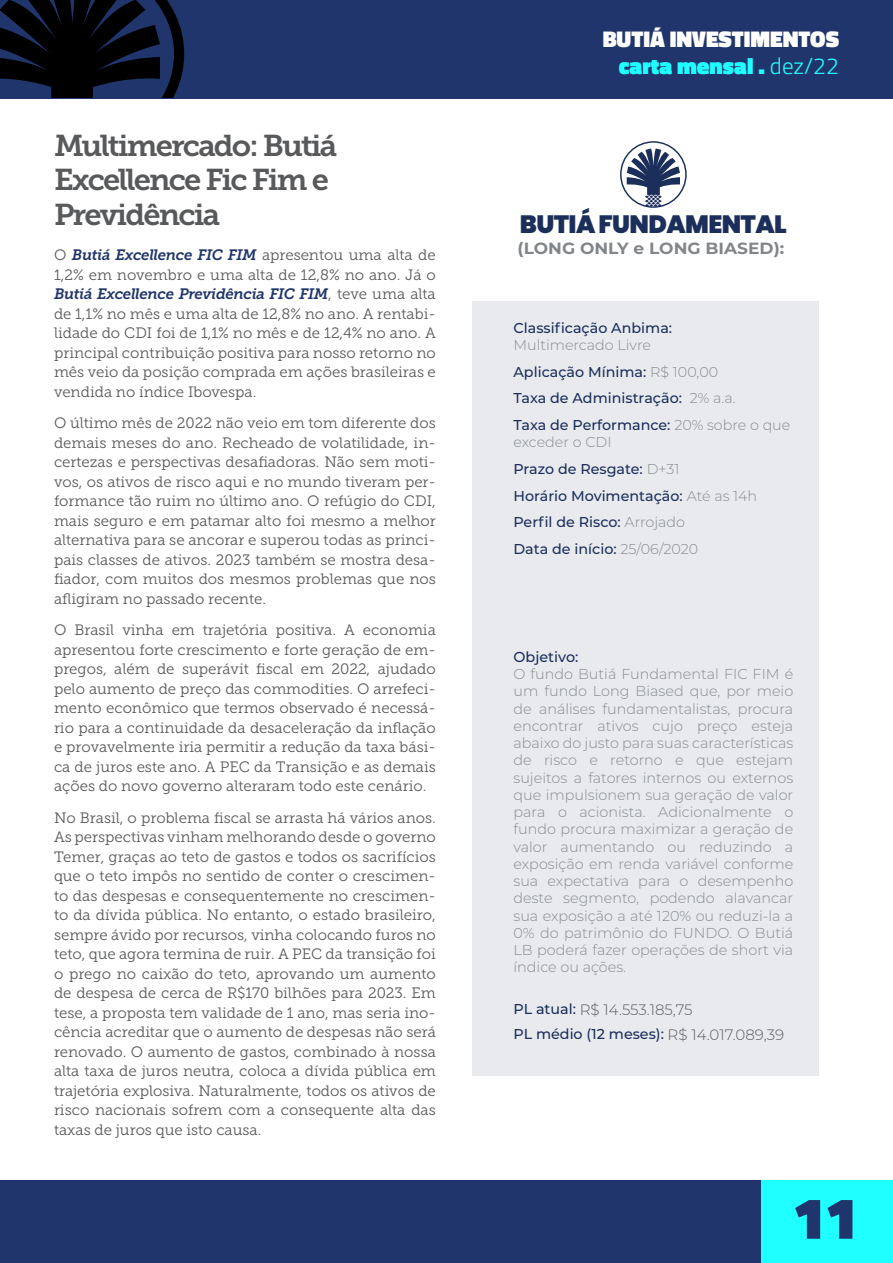
<style>
.page{position:relative;width:893px;height:1263px;background:#fff}
.page>*{position:absolute;margin:0;border:0;box-sizing:border-box;transform-origin:0 0}
.t1{font:900 58.65px "Titillium Web";color:#20356b}
.t2{font:30px/34.5px "Museo Slab 700";letter-spacing:-.06em;color:#58595b}
.t3{font:900 25.05px "Poppins";letter-spacing:-.025em;color:#1c2f5b}
.t4{font:900 22.95px/27.6px "Titillium Web";color:#fff;text-align:right}
.t5{font:700 16.2px "Montserrat";color:#838688;scale:1.05 1}
.t6{font:15px/19.5px "Museo Slab 300";color:#58595b;text-align:justify}
.t7{font:italic 15px "Museo Slab 700";letter-spacing:-.02em;color:#20356b}
.t8{font:300 15px "Montserrat Alternates";letter-spacing:-.005em;color:#595a5c}
.t9{font:300 14.4px/17.2px "Montserrat";color:#888b8c;text-align:justify}
.t10{font:500 14.4px "Montserrat";color:#1c2f5b}
.t11{font:500 14.25px/26.7px "Montserrat";color:#1c2f5b}
.s1{font-family:"Museo Slab 300";font-style:normal;color:#58595b}
.s2{color:#20ffff}
.s3{font-weight:300;color:#20ffff}
.s4{font-weight:300;color:#888b8c}
.s5{font-family:"Montserrat";font-weight:500;font-size:14.25px;color:#1c2f5b}
.s6{font-family:"Montserrat Alternates";font-weight:300;font-size:15px;color:#595a5c}
</style>
<div class="page">
<div style="left:0;top:0;width:893px;height:98px;background:#20356b"></div>
<svg style="left:0;top:0;width:184px;height:98px"></svg>
<div style="left:0;top:1180px;width:761px;height:83px;background:#20356b"></div>
<div style="left:761px;top:1180px;width:132px;height:83px;background:#20ffff"></div>
<div style="left:620px;top:141px;width:67px;height:67px;border:1px solid #1c2f5b;border-radius:50%"></div>
<svg style="left:627px;top:148px;width:53px;height:59px"></svg>
<div style="left:472px;top:301px;width:346px;height:775px;background:#e8eaee"></div>
<h2 class="t2" style="left:54px;top:128px;width:285px">Multimercado: Butiá<br>Excellence Fic Fim e<br>Previdência</h2>
<p class="t7" style="left:54px;top:247px;width:383px"><span class="s1">O</span> Butiá Excellence FIC FIM <span class="s1">apresentou uma alta de</span></p>
<p class="t6" style="left:54px;top:265px;width:383px">1,2% em novembro e uma alta de 12,8% no ano. Já o</p>
<p class="t7" style="left:54px;top:286px;width:383px">Butiá Excellence Previdência FIC FIM<span class="s1">, teve uma alta</span></p>
<p class="t6" style="left:54px;top:304px;width:383px">de 1,1% no mês e uma alta de 12,8% no ano. A rentabi&shy;lidade do CDI foi de 1,1% no mês e de 12,4% no ano. A principal contribuição positiva para nosso retorno no mês veio da posição comprada em ações brasileiras e vendida no índice Ibovespa.</p>
<p class="t6" style="left:54px;top:413px;width:383px">O último mês de 2022 não veio em tom diferente dos demais meses do ano. Recheado de volatilidade, in&shy;certezas e perspectivas desafiadoras. Não sem moti&shy;vos, os ativos de risco aqui e no mundo tiveram per&shy;formance tão ruim no último ano. O refúgio do CDI, mais seguro e em patamar alto foi mesmo a melhor alternativa para se ancorar e superou todas as princi&shy;pais classes de ativos. 2023 também se mostra desa&shy;fiador, com muitos dos mesmos problemas que nos afligiram no passado recente.</p>
<p class="t6" style="left:54px;top:620px;width:383px">O Brasil vinha em trajetória positiva. A economia apresentou forte crescimento e forte geração de em&shy;pregos, além de superávit fiscal em 2022, ajudado pelo aumento de preço das commodities. O arrefeci&shy;mento econômico que termos observado é necessá&shy;rio para a continuidade da desaceleração da inflação e provavelmente iria permitir a redução da taxa bási&shy;ca de juros este ano. A PEC da Transição e as demais ações do novo governo alteraram todo este cenário.</p>
<p class="t6" style="left:54px;top:808px;width:383px">No Brasil, o problema fiscal se arrasta há vários anos.<br>As perspectivas vinham melhorando desde o governo Temer, graças ao teto de gastos e todos os sacrifícios que o teto impôs no sentido de conter o crescimen&shy;to das despesas e consequentemente no crescimen&shy;to da dívida pública. No entanto, o estado brasileiro, sempre ávido por recursos, vinha colocando furos no teto, que agora termina de ruir. A PEC da transição foi o prego no caixão do teto, aprovando um aumento de despesa de cerca de R$170 bilhões para 2023. Em tese, a proposta tem validade de 1 ano, mas seria ino&shy;cência acreditar que o aumento de despesas não será renovado. O aumento de gastos, combinado à nossa alta taxa de juros neutra, coloca a dívida pública em trajetória explosiva. Naturalmente, todos os ativos de risco nacionais sofrem com a consequente alta das taxas de juros que isto causa.</p>
<h3 class="t4" style="left:603px;top:25px;width:238px">BUTIÁ INVESTIMENTOS <span class="s2">carta mensal .</span> <span class="s3">dez/22</span></h3>
<h3 class="t3" style="left:520px;top:209px;width:268px">BUTIÁ FUNDAMENTAL</h3>
<p class="t5" style="left:518px;top:236px;width:255px">(LONG ONLY e LONG BIASED):</p>
<p class="t11" style="left:513px;top:314px;width:160px">Classificação Anbima:</p>
<p class="t11" style="left:513px;top:331px;width:278px"><span class="s4">Multimercado Livre<br></span>Aplicação Mínima: <span class="s4">R$ 100,00<br></span>Taxa de Administração: <span class="s4">2% a.a.<br></span>Taxa de Performance: <span class="s4">20% sobre o que</span></p>
<p class="t11" style="left:513px;top:428px;width:245px"><span class="s4">exceder o CDI<br></span>Prazo de Resgate: <span class="s4">D+31<br></span>Horário Movimentação: <span class="s4">Até as 14h<br></span>Perfil de Risco: <span class="s4">Arrojado<br></span>Data de início: <span class="s4">25/06/2020</span></p>
<p class="t10" style="left:513px;top:647px;width:67px">Objetivo:</p>
<p class="t9" style="left:513px;top:665px;width:281px">O fundo Butiá Fundamental FIC FIM é um fundo Long Biased que, por meio de análises fundamentalistas, procura encontrar ativos cujo preço esteja abaixo do justo para suas características de risco e retorno e que estejam sujeitos a fatores internos ou externos que impulsionem sua geração de valor para o acionista. Adicionalmente o fundo procura maximizar a geração de valor aumentando ou reduzindo a exposição em renda variável conforme sua expectativa para o desempenho deste segmento, podendo alavancar sua exposição a até 120% ou reduzi-la a 0% do patrimônio do FUNDO. O Butiá LB poderá fazer operações de short via índice ou ações.</p>
<p class="t8" style="left:513px;top:999px;width:181px"><span class="s5">PL atual:</span> R$ 14.553.185,75</p>
<p class="t11" style="left:513px;top:1020px;width:272px">PL médio (12 meses): <span class="s6">R$ 14.017.089,39</span></p>
<h1 class="t1" style="left:793px;top:1175px;width:66px">11</h1>
</div>
